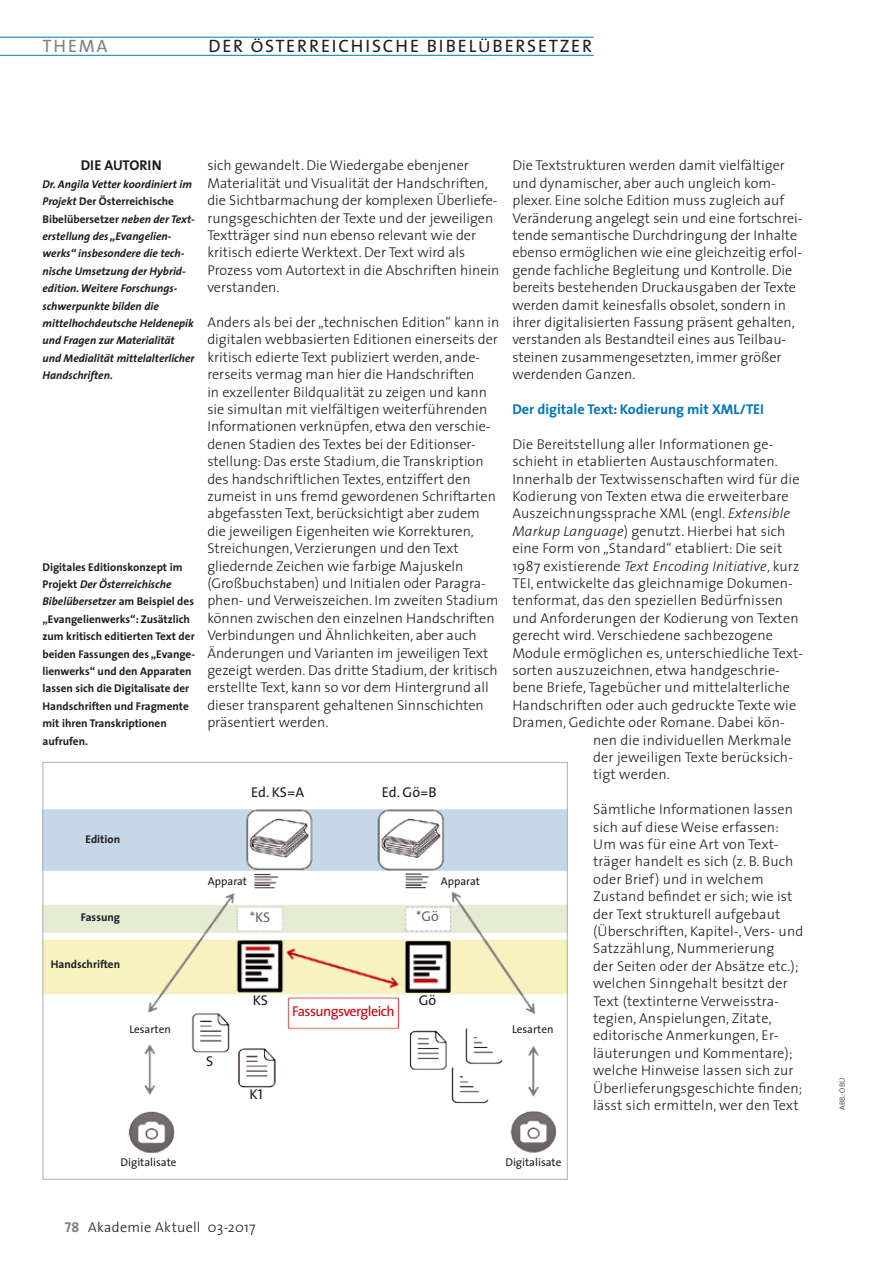
<style>
.page{position:relative;width:893px;height:1263px;background:#fff}
.page>*{position:absolute;margin:0;border:0;box-sizing:border-box;transform-origin:0 0}
.t1{font:18px "The Sans";letter-spacing:.1em;color:#1b1c20}
.t2{font:18px "The Sans";letter-spacing:.095em;color:#818084}
.t3{font:300 14.25px/17.4px "The Sans";color:#1b1c20}
.t4{font:italic 300 14.25px "The Sans";letter-spacing:.01em;color:#1b1c20}
.t5{font:700 14.25px "The Sans";color:#0076be}
.t6{font:300 14.25px "The Sans";letter-spacing:.02em;color:#1b1c20}
.t7{font:14.25px "The Sans";letter-spacing:-.01em;color:#1b1c20}
.t8{font:14.25px "The Sans";letter-spacing:-.04em;color:#d1010e}
.t9{font:700 14.25px "The Sans";color:#1b1c20}
.t10{font:14.25px "The Sans";color:#68676c}
.t11{font:14.25px "The Sans Caps";color:#1b1c20}
.t12{font:italic 700 11.25px/17.4px "The Sans";color:#1b1c20}
.t13{font:700 11.25px/17.4px "The Sans";color:#1b1c20}
.t14{font:11.25px "The Sans";color:#1b1c20}
.t15{font:7.5px "The Sans Light Caps";color:#1b1c20}
.s1{font-size:16.05px}
.s2{font-style:italic}
.s3{font-style:normal}
.s4{font-family:"The Sans Bold Caps";font-weight:400;color:#818084}
</style>
<div class="page">
<img style="left:45px;top:809px;width:521px;height:344px">
<hr style="left:0;top:55px;width:594px;height:1px;background:#0076be">
<hr style="left:0;top:37px;width:594px;height:1px;background:#0076be">
<p class="t2" style="left:43px;top:31px;width:67px">THEMA</p>
<p class="t1" style="left:208px;top:31px;width:385px">DER <span class="s1">Ö</span>STERREICHISCHE BIBEL<span class="s1">Ü</span>BERSETZER</p>
<p class="t3" style="left:512px;top:156px;width:292px">Die Textstrukturen werden damit vielfältiger und dynamischer, aber auch ungleich kom&shy;plexer. Eine solche Edition muss zugleich auf Veränderung angelegt sein und eine fortschrei&shy;tende semantische Durchdringung der Inhalte ebenso ermöglichen wie eine gleichzeitig erfol&shy;gende fachliche Begleitung und Kontrolle. Die bereits bestehenden Druckausgaben der Texte werden damit keinesfalls obsolet, sondern in ihrer digitalisierten Fassung präsent gehalten, verstanden als Bestandteil eines aus Teilbau&shy;steinen zusammengesetzten, immer größer werdenden Ganzen.</p>
<p class="t5" style="left:512px;top:397px;width:253px">Der digitale Text: Kodierung mit XML/TEI</p>
<p class="t3" style="left:512px;top:435px;width:263px">Die Bereitstellung aller Informationen ge-</p>
<p class="t3" style="left:512px;top:452px;width:267px">schieht in etablierten Austauschformaten.</p>
<p class="t3" style="left:512px;top:470px;width:289px">Innerhalb der Textwissenschaften wird für die</p>
<p class="t3" style="left:512px;top:487px;width:278px">Kodierung von Texten etwa die erweiterbare</p>
<p class="t3" style="left:512px;top:504px;width:279px">Auszeichnungssprache XML (engl. <span class="s2">Extensible</span></p>
<p class="t3" style="left:512px;top:522px;width:275px"><span class="s2">Markup Language</span>) genutzt. Hierbei hat sich</p>
<p class="t3" style="left:512px;top:539px;width:271px">eine Form von „Standard“ etabliert: Die seit</p>
<p class="t4" style="left:512px;top:554px;width:288px"><span class="s3">1987 existierende</span> Text Encoding Initiative<span class="s3">, kurz</span></p>
<p class="t3" style="left:512px;top:574px;width:282px">TEI, entwickelte das gleichnamige Dokumen-</p>
<p class="t3" style="left:512px;top:591px;width:272px">tenformat, das den speziellen Bedürfnissen</p>
<p class="t3" style="left:512px;top:609px;width:288px">und Anforderungen der Kodierung von Texten</p>
<p class="t3" style="left:512px;top:626px;width:262px">gerecht wird. Verschiedene sachbezogene</p>
<p class="t3" style="left:512px;top:644px;width:292px">Module ermöglichen es, unterschiedliche Text-</p>
<p class="t3" style="left:512px;top:661px;width:269px">sorten auszuzeichnen, etwa handgeschrie-</p>
<p class="t3" style="left:512px;top:678px;width:279px">bene Briefe, Tagebücher und mittelalterliche</p>
<p class="t3" style="left:512px;top:696px;width:285px">Handschriften oder auch gedruckte Texte wie</p>
<p class="t3" style="left:512px;top:713px;width:274px">Dramen, Gedichte oder Romane. Dabei kön-</p>
<p class="t3" style="left:593px;top:731px;width:200px">nen die individuellen Merkmale</p>
<p class="t3" style="left:593px;top:748px;width:201px">der jeweiligen Texte berücksich-</p>
<p class="t3" style="left:593px;top:765px;width:78px">tigt werden.</p>
<p class="t3" style="left:593px;top:800px;width:212px">Sämtliche Informationen lassen sich auf diese Weise erfassen:<br>Um was für eine Art von Text&shy;träger handelt es sich (z. B. Buch oder Brief) und in welchem<br>Zustand befindet er sich; wie ist der Text strukturell aufgebaut (Überschriften, Kapitel-, Vers- und<br>Satzzählung, Nummerierung<br>der Seiten oder der Absätze etc.); welchen Sinngehalt besitzt der<br>Text (textinterne Verweisstra&shy;tegien, Anspielungen, Zitate, editorische Anmerkungen, Er&shy;läuterungen und Kommentare); welche Hinweise lassen sich zur<br>Überlieferungsgeschichte finden; lässt sich ermitteln, wer den Text</p>
<p class="t3" style="left:207px;top:156px;width:294px">sich gewandelt. Die Wiedergabe ebenjener Materialität und Visualität der Handschriften, die Sichtbarmachung der komplexen Überliefe&shy;rungsgeschichten der Texte und der jeweiligen Textträger sind nun ebenso relevant wie der kritisch edierte Werktext. Der Text wird als Prozess vom Autortext in die Abschriften hinein verstanden.</p>
<p class="t3" style="left:207px;top:313px;width:294px">Anders als bei der „technischen Edition“ kann in digitalen webbasierten Editionen einerseits der kritisch edierte Text publiziert werden, ande&shy;rerseits vermag man hier die Handschriften<br>in exzellenter Bildqualität zu zeigen und kann sie simultan mit vielfältigen weiterführenden Informationen verknüpfen, etwa den verschie&shy;denen Stadien des Textes bei der Editionser&shy;stellung: Das erste Stadium, die Transkription des handschriftlichen Textes, entziffert den zumeist in uns fremd gewordenen Schriftarten abgefassten Text, berücksichtigt aber zudem die jeweiligen Eigenheiten wie Korrekturen, Streichungen, Verzierungen und den Text gliedernde Zeichen wie farbige Majuskeln (Großbuchstaben) und Initialen oder Paragra&shy;phen- und Verweiszeichen. Im zweiten Stadium können zwischen den einzelnen Handschriften Verbindungen und Ähnlichkeiten, aber auch Änderungen und Varianten im jeweiligen Text gezeigt werden. Das dritte Stadium, der kritisch erstellte Text, kann so vor dem Hintergrund all dieser transparent gehaltenen Sinnschichten präsentiert werden.</p>
<p class="t9" style="left:81px;top:154px;width:82px">DIE AUTORIN</p>
<p class="t12" style="left:43px;top:175px;width:154px">Dr. Angila Vetter koordiniert im<br>Projekt <span class="s3">Der Österreichische<br>Bibelübersetzer</span> neben der Text&shy;erstellung des „Evangelien&shy;werks“ insbesondere die tech&shy;nische Umsetzung der Hybrid&shy;edition. Weitere Forschungs&shy;schwerpunkte bilden die mittelhochdeutsche Heldenepik und Fragen zur Materialität und Medialität mittelalterlicher<br>Handschriften.</p>
<p class="t13" style="left:43px;top:558px;width:154px">Digitales Editionskonzept im<br>Projekt <span class="s2">Der Österreichische<br>Bibelübersetzer</span> am Beispiel des „Evangelienwerks“: Zusätzlich zum kritisch editierten Text der beiden Fassungen des „Evange&shy;lienwerks“ und den Apparaten lassen sich die Digitalisate der<br>Handschriften und Fragmente mit ihren Transkriptionen aufrufen.</p>
<p class="t7" style="left:251px;top:780px;width:55px">Ed. KS=A</p>
<p class="t7" style="left:382px;top:780px;width:56px">Ed. Gö=B</p>
<p class="t13" style="left:86px;top:830px;width:36px">Edition</p>
<p class="t14" style="left:208px;top:871px;width:41px">Apparat</p>
<p class="t14" style="left:441px;top:871px;width:41px">Apparat</p>
<p class="t10" style="left:416px;top:905px;width:24px">*Gö</p>
<p class="t10" style="left:250px;top:905px;width:22px">*KS</p>
<p class="t13" style="left:81px;top:908px;width:41px">Fassung</p>
<p class="t13" style="left:51px;top:956px;width:71px">Handschriften</p>
<p class="t7" style="left:419px;top:989px;width:19px">Gö</p>
<p class="t7" style="left:253px;top:989px;width:17px">KS</p>
<p class="t8" style="left:292px;top:999px;width:104px">Fassungsvergleich</p>
<p class="t14" style="left:129px;top:1020px;width:43px">Lesarten</p>
<p class="t14" style="left:512px;top:1020px;width:43px">Lesarten</p>
<p class="t7" style="left:206px;top:1050px;width:9px">S</p>
<p class="t11" style="left:250px;top:1082px;width:15px">K1</p>
<p class="t14" style="left:121px;top:1153px;width:58px">Digitalisate</p>
<p class="t6" style="left:65px;top:1215px;width:192px"><span class="s4">78</span> Akademie Aktuell 03-2017</p>
<p class="t14" style="left:505px;top:1153px;width:58px">Digitalisate</p>
<p class="t15" style="left:836px;top:1110px;width:34px;rotate:-90deg">ABB.: ÖBÜ</p>
</div>
